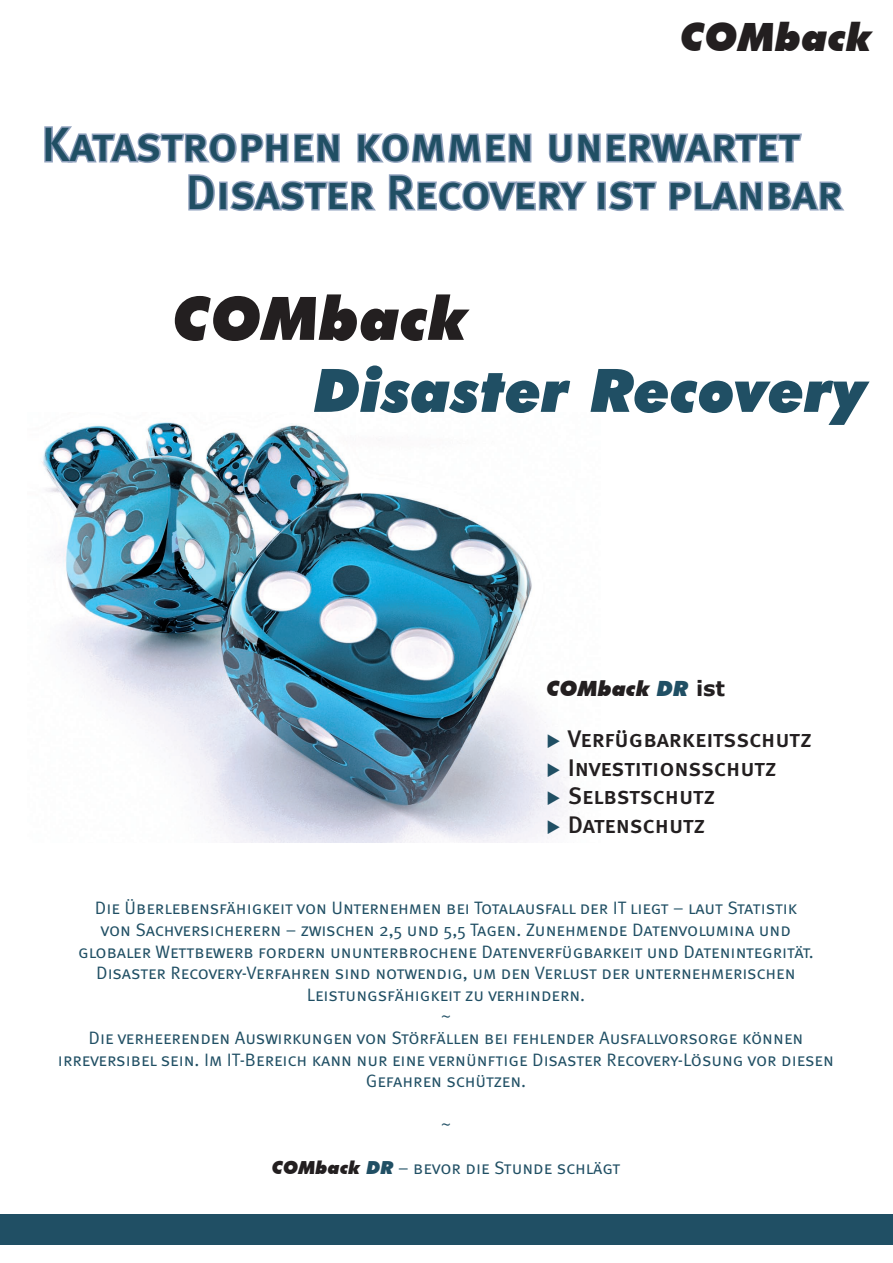
<style>
.page{position:relative;width:893px;height:1263px;background:#fff}
.page>*{position:absolute;margin:0;border:0;box-sizing:border-box;transform-origin:0 0}
.t1{font:italic 900 60px "Futura BT";color:#204f64}
.t2{font:italic 900 60px "Futura BT";color:#231f20}
.t3{font:48px/48px "Meta Medium LF Caps";letter-spacing:-.005em;color:#204f64}
.t4{font:italic 900 39px "Futura BT";color:#231f20}
.t5{font:24px/28.8px "Meta Medium Caps";letter-spacing:-.01em;color:#231f20}
.t6{font:italic 900 21px "Futura BT";color:#231f20}
.t7{font:18px/21.6px "Meta Normal Caps";color:#204f64;text-align:center}
.s1{color:#204f64}
.s2{font-family:"Verdana";font-weight:700;font-style:normal}
.s3{font-family:"Futura BT";font-weight:900;font-style:italic;color:#231f20}
.s4{font-family:"Futura BT";font-weight:900;font-style:italic}
</style>
<div class="page">
<img style="left:41px;top:422px;width:533px;height:421px">
<div style="left:0;top:1214px;width:893px;height:31px;background:#204f64"></div>
<svg style="left:44px;top:126px;width:801px;height:85px"></svg>
<svg style="left:548px;top:734px;width:12px;height:14px"></svg>
<svg style="left:548px;top:763px;width:12px;height:13px"></svg>
<svg style="left:548px;top:791px;width:12px;height:14px"></svg>
<svg style="left:548px;top:820px;width:12px;height:14px"></svg>
<h3 class="t4" style="left:680px;top:13px;width:193px">COMback</h3>
<h2 class="t3" style="left:185px;top:120px;width:659px;text-indent:-144px">Katastrophen kommen unerwartet<br>Disaster Recovery ist planbar</h2>
<h1 class="t2" style="left:173px;top:282px;width:296px">COMback</h1>
<h1 class="t1" style="left:314px;top:354px;width:555px">Disaster Recovery</h1>
<p class="t6" style="left:546px;top:676px;width:180px">COMback <span class="s1">DR</span> <span class="s2">ist</span></p>
<h3 class="t5" style="left:568px;top:724px;width:246px">Verfügbarkeitsschutz<br>Investitionsschutz<br>Selbstschutz<br>Datenschutz</h3>
<p class="t7" style="left:58px;top:897px;width:777px">Die Überlebensfähigkeit von Unternehmen bei Totalausfall der IT liegt – laut Statistik<br>von Sachversicherern – zwischen 2,5 und 5,5 Tagen. Zunehmende Datenvolumina und<br>globaler Wettbewerb fordern ununterbrochene Datenverfügbarkeit und Datenintegrität.<br>Disaster Recovery-Verfahren sind notwendig, um den Verlust der unternehmerischen Leistungsfähigkeit zu verhindern.<br>~<br>Die verheerenden Auswirkungen von Störfällen bei fehlender Ausfallvorsorge können irreversibel sein. Im IT-Bereich kann nur eine vernünftige Disaster Recovery-Lösung vor diesen Gefahren schützen.</p>
<p class="t7" style="left:441px;top:1113px;width:12px">~</p>
<p class="t7" style="left:272px;top:1156px;width:350px"><span class="s3">COMback</span> <span class="s4">DR</span> – bevor die Stunde schlägt</p>
</div>
